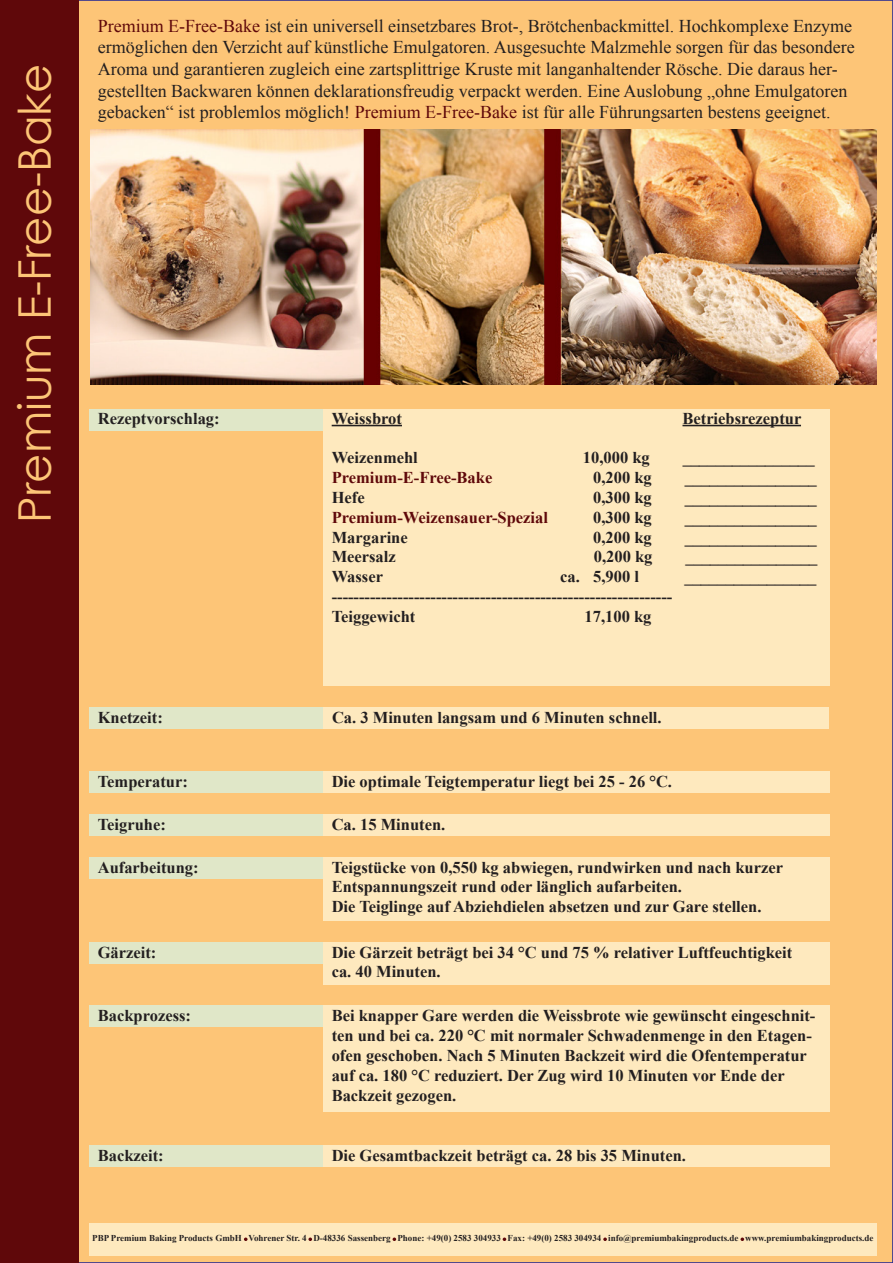
<style>
.page{position:relative;width:893px;height:1263px;background:#fff}
.page>*{position:absolute;margin:0;border:0;box-sizing:border-box;transform-origin:0 0}
.t1{font:45px "Century Gothic";color:#fdc577}
.t2{font:18px/21.6px "Times New Roman";color:#231f20}
.t3{font:700 16.5px/19.8px "Times New Roman";color:#231f20}
.t4{font:700 16.5px "Times New Roman";color:#5f080a}
.t5{font:700 9px "Times New Roman";color:#231f20}
.s1{color:#5f080a}
</style>
<div class="page">
<div style="left:77px;top:0;width:816px;height:1263px;background:#fdc577"></div>
<div style="left:89px;top:707px;width:234px;height:22px;background:#e0e7c8"></div>
<div style="left:89px;top:1145px;width:234px;height:21px;background:#e0e7c8"></div>
<div style="left:324px;top:707px;width:505px;height:22px;background:#fee9be"></div>
<div style="left:323px;top:857px;width:506px;height:64px;background:#fee9be"></div>
<div style="left:323px;top:1006px;width:506px;height:106px;background:#fee9be"></div>
<div style="left:323px;top:1145px;width:506px;height:21px;background:#fee9be"></div>
<div style="left:0;top:0;width:79px;height:1263px;background:#5f080a"></div>
<img style="left:90px;top:130px;width:787px;height:255px">
<div style="left:89px;top:1223px;width:787px;height:32px;background:#fee9be"></div>
<svg style="left:244px;top:1237px;width:4px;height:4px"></svg>
<svg style="left:308px;top:1237px;width:4px;height:4px"></svg>
<svg style="left:393px;top:1237px;width:3px;height:4px"></svg>
<svg style="left:503px;top:1237px;width:3px;height:4px"></svg>
<svg style="left:603px;top:1237px;width:4px;height:4px"></svg>
<svg style="left:740px;top:1237px;width:4px;height:4px"></svg>
<div style="left:323px;top:410px;width:506px;height:276px;background:#fee9be"></div>
<hr style="left:332px;top:425px;width:70px;height:1px;background:#231f20">
<hr style="left:682px;top:425px;width:119px;height:1px;background:#231f20">
<div style="left:89px;top:410px;width:234px;height:21px;background:#e0e7c8"></div>
<div style="left:89px;top:771px;width:234px;height:21px;background:#e0e7c8"></div>
<div style="left:89px;top:814px;width:234px;height:21px;background:#e0e7c8"></div>
<div style="left:89px;top:857px;width:234px;height:21px;background:#e0e7c8"></div>
<div style="left:89px;top:942px;width:234px;height:21px;background:#e0e7c8"></div>
<div style="left:89px;top:1006px;width:234px;height:21px;background:#e0e7c8"></div>
<div style="left:323px;top:771px;width:506px;height:21px;background:#fee9be"></div>
<div style="left:323px;top:814px;width:506px;height:21px;background:#fee9be"></div>
<div style="left:323px;top:942px;width:506px;height:42px;background:#fee9be"></div>
<p class="t1" style="left:3px;top:523px;width:460px;rotate:-90deg">Premium E-Free-Bake</p>
<p class="t2" style="left:98px;top:15px;width:759px"><span class="s1">Premium E-Free-Bake</span> ist ein universell einsetzbares Brot-, Brötchenbackmittel. Hochkomplexe Enzyme ermöglichen den Verzicht auf künstliche Emulgatoren. Ausgesuchte Malzmehle sorgen für das besondere Aroma und garantieren zugleich eine zartsplittrige Kruste mit langanhaltender Rösche. Die daraus her&shy;gestellten Backwaren können deklarationsfreudig verpackt werden. Eine Auslobung „ohne Emulgatoren gebacken“ ist problemlos möglich! <span class="s1">Premium E-Free-Bake</span> ist für alle Führungsarten bestens geeignet.</p>
<p class="t3" style="left:98px;top:408px;width:123px">Rezeptvorschlag:</p>
<p class="t3" style="left:332px;top:408px;width:72px">Weissbrot</p>
<p class="t3" style="left:682px;top:408px;width:120px">Betriebsrezeptur</p>
<p class="t3" style="left:332px;top:447px;width:88px">Weizenmehl</p>
<p class="t3" style="left:583px;top:447px;width:68px">10,000 kg</p>
<p class="t3" style="left:683px;top:447px;width:133px">________________</p>
<p class="t4" style="left:332px;top:466px;width:162px">Premium-E-Free-Bake</p>
<p class="t3" style="left:593px;top:467px;width:60px">0,200 kg</p>
<p class="t3" style="left:685px;top:467px;width:133px">________________</p>
<p class="t3" style="left:332px;top:487px;width:34px">Hefe</p>
<p class="t3" style="left:593px;top:487px;width:60px">0,300 kg</p>
<p class="t3" style="left:685px;top:487px;width:133px">________________</p>
<p class="t4" style="left:332px;top:506px;width:218px">Premium-Weizensauer-Spezial</p>
<p class="t3" style="left:593px;top:507px;width:60px">0,300 kg</p>
<p class="t3" style="left:685px;top:507px;width:133px">________________</p>
<p class="t3" style="left:332px;top:527px;width:78px">Margarine</p>
<p class="t3" style="left:593px;top:527px;width:60px">0,200 kg</p>
<p class="t3" style="left:685px;top:527px;width:133px">________________</p>
<p class="t3" style="left:332px;top:546px;width:66px">Meersalz</p>
<p class="t3" style="left:594px;top:546px;width:60px">0,200 kg</p>
<p class="t3" style="left:685px;top:546px;width:134px">________________</p>
<p class="t3" style="left:332px;top:566px;width:53px">Wasser</p>
<p class="t3" style="left:560px;top:566px;width:80px">ca. 5,900 l</p>
<p class="t3" style="left:684px;top:566px;width:133px">________________</p>
<p class="t3" style="left:332px;top:586px;width:342px">--------------------------------------------------------------</p>
<p class="t3" style="left:332px;top:606px;width:85px">Teiggewicht</p>
<p class="t3" style="left:584px;top:606px;width:68px">17,100 kg</p>
<p class="t3" style="left:98px;top:707px;width:67px">Knetzeit:</p>
<p class="t3" style="left:332px;top:707px;width:331px">Ca. 3 Minuten langsam und 6 Minuten schnell.</p>
<p class="t3" style="left:98px;top:771px;width:92px">Temperatur:</p>
<p class="t3" style="left:98px;top:814px;width:70px">Teigruhe:</p>
<p class="t3" style="left:98px;top:857px;width:102px">Aufarbeitung:</p>
<p class="t3" style="left:332px;top:771px;width:342px">Die optimale Teigtemperatur liegt bei 25 - 26 °C.</p>
<p class="t3" style="left:332px;top:814px;width:115px">Ca. 15 Minuten.</p>
<p class="t3" style="left:332px;top:857px;width:453px">Teigstücke von 0,550 kg abwiegen, rundwirken und nach kurzer</p>
<p class="t3" style="left:332px;top:876px;width:352px">Entspannungszeit rund oder länglich aufarbeiten.</p>
<p class="t3" style="left:332px;top:896px;width:431px">Die Teiglinge auf Abziehdielen absetzen und zur Gare stellen.</p>
<p class="t3" style="left:98px;top:942px;width:60px">Gärzeit:</p>
<p class="t3" style="left:332px;top:942px;width:462px">Die Gärzeit beträgt bei 34 °C und 75 % relativer Luftfeuchtigkeit</p>
<p class="t3" style="left:332px;top:961px;width:111px">ca. 40 Minuten.</p>
<p class="t3" style="left:98px;top:1005px;width:95px">Backprozess:</p>
<p class="t3" style="left:332px;top:1005px;width:485px">Bei knapper Gare werden die Weissbrote wie gewünscht eingeschnit&shy;ten und bei ca. 220 °C mit normaler Schwadenmenge in den Etagen&shy;ofen geschoben. Nach 5 Minuten Backzeit wird die Ofentemperatur auf ca. 180 °C reduziert. Der Zug wird 10 Minuten vor Ende der Backzeit gezogen.</p>
<p class="t3" style="left:98px;top:1145px;width:67px">Backzeit:</p>
<p class="t3" style="left:332px;top:1145px;width:356px">Die Gesamtbackzeit beträgt ca. 28 bis 35 Minuten.</p>
<p class="t5" style="left:92px;top:1232px;width:783px">PBP Premium Baking Products GmbH Vohrener Str. 4 D-48336 Sassenberg Phone: +49(0) 2583 304933 Fax: +49(0) 2583 304934 info@premiumbakingproducts.de www.premiumbakingproducts.de</p>
</div>
